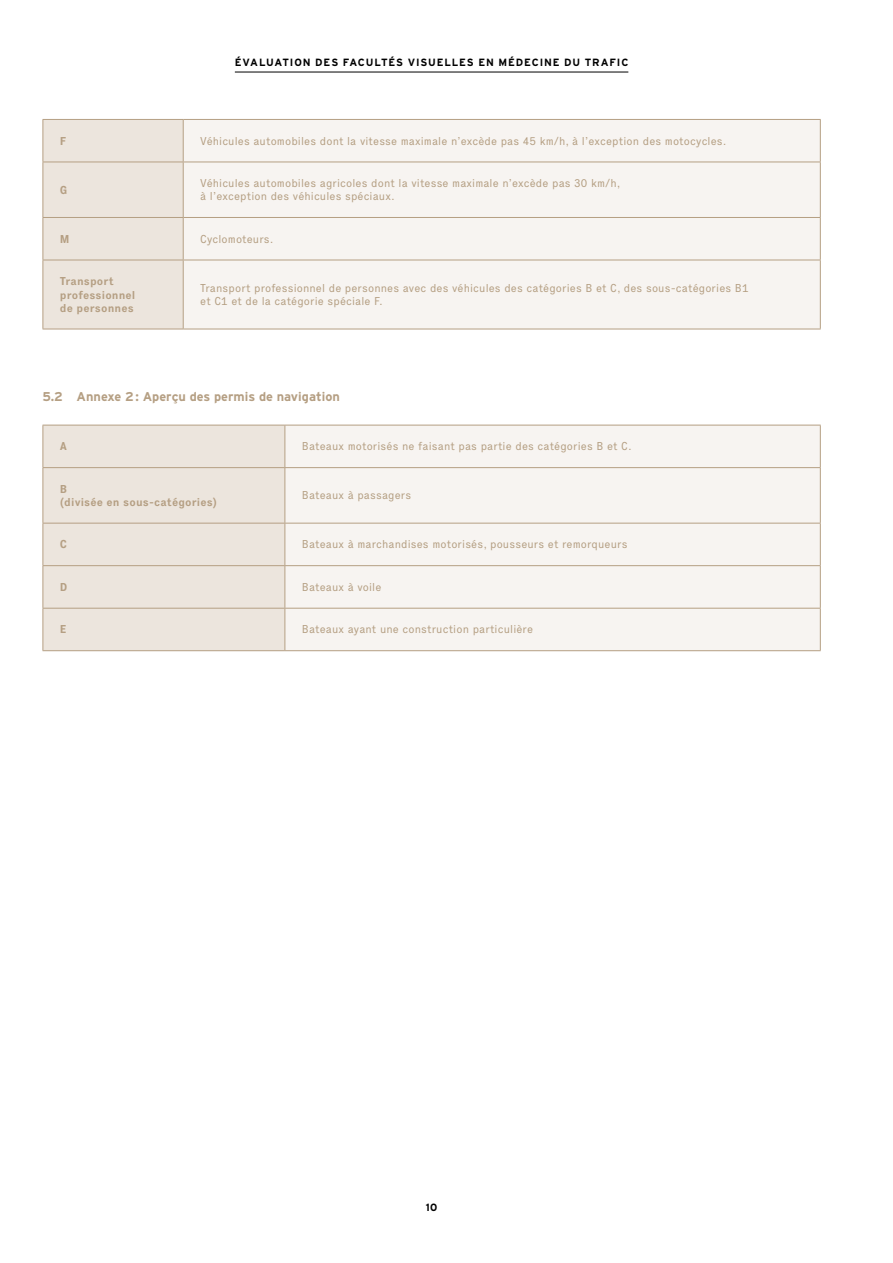
<style>
.page{position:relative;width:893px;height:1263px;background:#fff}
.page>*{position:absolute;margin:0;border:0;box-sizing:border-box;transform-origin:0 0}
.t1{font:700 12.75px "Interstate";color:#b59f83}
.t2{font:11.25px/13.5px "Executive 55 Reg";letter-spacing:.01em;color:#b59f83}
.t3{font:700 11.25px/13.5px "Executive 75";letter-spacing:.01em;color:#b59f83}
.t4{font:700 10.5px "Interstate";letter-spacing:.08em;color:#000}
</style>
<div class="page">
<hr style="left:235px;top:72px;width:393px;height:1px;background:#000">
<div style="left:44px;top:120px;width:139px;height:209px;background:#ece5dd"></div>
<div style="left:184px;top:120px;width:636px;height:209px;background:#f7f4f1"></div>
<hr style="left:43px;top:120px;width:1px;height:42px;background:#b59f83">
<hr style="left:43px;top:162px;width:1px;height:55px;background:#b59f83">
<hr style="left:43px;top:218px;width:1px;height:42px;background:#b59f83">
<hr style="left:43px;top:260px;width:1px;height:69px;background:#b59f83">
<hr style="left:43px;top:119px;width:140px;height:1px;background:#b59f83">
<hr style="left:43px;top:162px;width:140px;height:1px;background:#b59f83">
<hr style="left:43px;top:217px;width:140px;height:1px;background:#b59f83">
<hr style="left:43px;top:260px;width:140px;height:1px;background:#b59f83">
<hr style="left:43px;top:329px;width:140px;height:1px;background:#b59f83">
<hr style="left:183px;top:120px;width:1px;height:42px;background:#b59f83">
<hr style="left:183px;top:162px;width:1px;height:55px;background:#b59f83">
<hr style="left:183px;top:218px;width:1px;height:42px;background:#b59f83">
<hr style="left:183px;top:260px;width:1px;height:69px;background:#b59f83">
<hr style="left:820px;top:120px;width:1px;height:42px;background:#b59f83">
<hr style="left:820px;top:162px;width:1px;height:55px;background:#b59f83">
<hr style="left:820px;top:218px;width:1px;height:42px;background:#b59f83">
<hr style="left:820px;top:260px;width:1px;height:69px;background:#b59f83">
<hr style="left:183px;top:119px;width:638px;height:1px;background:#b59f83">
<hr style="left:183px;top:162px;width:638px;height:1px;background:#b59f83">
<hr style="left:183px;top:217px;width:638px;height:1px;background:#b59f83">
<hr style="left:183px;top:260px;width:638px;height:1px;background:#b59f83">
<hr style="left:183px;top:329px;width:638px;height:1px;background:#b59f83">
<div style="left:44px;top:426px;width:241px;height:224px;background:#ece5dd"></div>
<div style="left:286px;top:426px;width:534px;height:224px;background:#f7f4f1"></div>
<hr style="left:43px;top:425px;width:1px;height:42px;background:#b59f83">
<hr style="left:43px;top:468px;width:1px;height:55px;background:#b59f83">
<hr style="left:43px;top:523px;width:1px;height:42px;background:#b59f83">
<hr style="left:43px;top:566px;width:1px;height:42px;background:#b59f83">
<hr style="left:43px;top:608px;width:1px;height:42px;background:#b59f83">
<hr style="left:43px;top:425px;width:242px;height:1px;background:#b59f83">
<hr style="left:43px;top:467px;width:242px;height:1px;background:#b59f83">
<hr style="left:43px;top:523px;width:242px;height:1px;background:#b59f83">
<hr style="left:43px;top:565px;width:242px;height:1px;background:#b59f83">
<hr style="left:43px;top:608px;width:242px;height:1px;background:#b59f83">
<hr style="left:43px;top:650px;width:242px;height:1px;background:#b59f83">
<hr style="left:285px;top:425px;width:1px;height:42px;background:#b59f83">
<hr style="left:285px;top:468px;width:1px;height:55px;background:#b59f83">
<hr style="left:285px;top:523px;width:1px;height:42px;background:#b59f83">
<hr style="left:285px;top:566px;width:1px;height:42px;background:#b59f83">
<hr style="left:285px;top:608px;width:1px;height:42px;background:#b59f83">
<hr style="left:285px;top:425px;width:536px;height:1px;background:#b59f83">
<hr style="left:820px;top:425px;width:1px;height:42px;background:#b59f83">
<hr style="left:820px;top:468px;width:1px;height:55px;background:#b59f83">
<hr style="left:820px;top:523px;width:1px;height:42px;background:#b59f83">
<hr style="left:820px;top:566px;width:1px;height:42px;background:#b59f83">
<hr style="left:820px;top:608px;width:1px;height:42px;background:#b59f83">
<hr style="left:285px;top:467px;width:536px;height:1px;background:#b59f83">
<hr style="left:285px;top:523px;width:536px;height:1px;background:#b59f83">
<hr style="left:285px;top:565px;width:536px;height:1px;background:#b59f83">
<hr style="left:285px;top:608px;width:536px;height:1px;background:#b59f83">
<hr style="left:285px;top:650px;width:536px;height:1px;background:#b59f83">
<p class="t4" style="left:235px;top:56px;width:395px">ÉVALUATION DES FACULTÉS VISUELLES EN MÉDECINE DU TRAFIC</p>
<p class="t3" style="left:60px;top:134px;width:8px">F</p>
<p class="t2" style="left:200px;top:134px;width:528px">Véhicules automobiles dont la vitesse maximale n’excède pas 45 km/h, à l’exception des motocycles.</p>
<p class="t3" style="left:60px;top:183px;width:9px">G</p>
<p class="t2" style="left:200px;top:176px;width:422px">Véhicules automobiles agricoles dont la vitesse maximale n’excède pas 30 km/h, à l’exception des véhicules spéciaux.</p>
<p class="t3" style="left:60px;top:232px;width:11px">M</p>
<p class="t2" style="left:200px;top:232px;width:75px">Cyclomoteurs.</p>
<p class="t3" style="left:60px;top:274px;width:77px">Transport professionnel de personnes</p>
<p class="t2" style="left:200px;top:281px;width:550px">Transport professionnel de personnes avec des véhicules des catégories B et C, des sous-catégories B1 et C1 et de la catégorie spéciale F.</p>
<p class="t1" style="left:43px;top:389px;width:299px">5.2 Annexe 2: Aperçu des permis de navigation</p>
<p class="t3" style="left:60px;top:440px;width:9px">A</p>
<p class="t2" style="left:302px;top:440px;width:331px">Bateaux motorisés ne faisant pas partie des catégories B et C.</p>
<p class="t3" style="left:60px;top:482px;width:159px">B<br>(divisée en sous-catégories)</p>
<p class="t2" style="left:302px;top:489px;width:111px">Bateaux à passagers</p>
<p class="t3" style="left:60px;top:538px;width:9px">C</p>
<p class="t2" style="left:302px;top:538px;width:327px">Bateaux à marchandises motorisés, pousseurs et remorqueurs</p>
<p class="t3" style="left:60px;top:580px;width:9px">D</p>
<p class="t2" style="left:302px;top:580px;width:81px">Bateaux à voile</p>
<p class="t3" style="left:60px;top:623px;width:8px">E</p>
<p class="t2" style="left:302px;top:623px;width:233px">Bateaux ayant une construction particulière</p>
<p class="t4" style="left:426px;top:1201px;width:13px">10</p>
</div>
